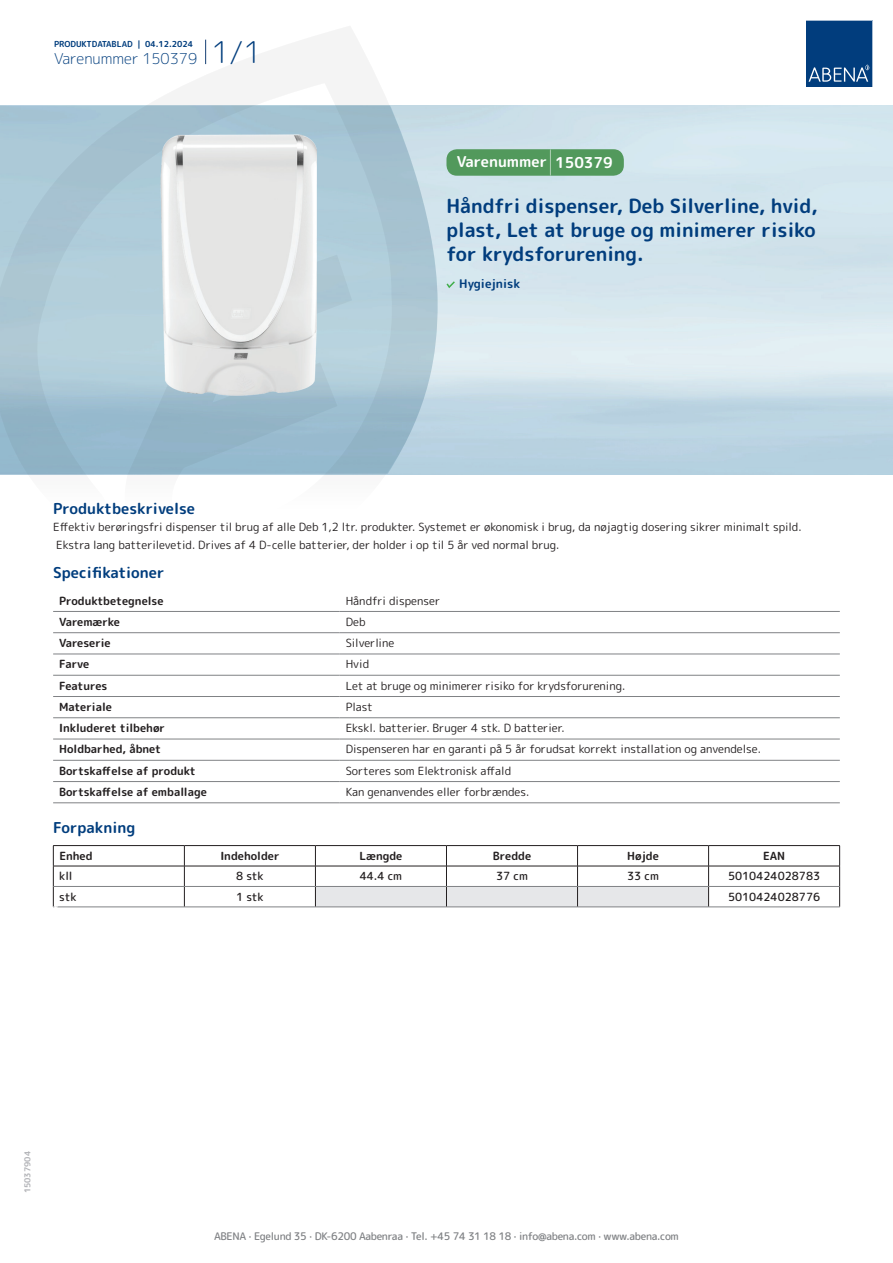
<style>
.page{position:relative;width:893px;height:1263px;background:#fff}
.page>*{position:absolute;margin:0;border:0;box-sizing:border-box;transform-origin:0 0}
.t1{font:700 19.5px/24px "Rounded Mplus 1 c";color:#013d7d;text-align:justify}
.t2{font:700 15px "Rounded Mplus 1 c";color:#013d7d}
.t3{font:300 15px "Rounded Mplus 1 c";color:#013d7d}
.t4{font:700 15px "Rounded Mplus 1 c";color:#fff}
.t5{font:700 12px "Rounded Mplus 1 c";color:#013d7d}
.t6{font:11.25px/18px "Rounded Mplus 1 c";color:#231f20}
.t7{font:700 11.25px "Rounded Mplus 1 c";color:#231f20}
.t8{font:500 11.25px "Rounded Mplus 1 c";color:#231f20}
.t9{font:500 10.5px "Rounded Mplus 1 c";letter-spacing:-.03em;color:#808285}
.t10{font:700 10.5px "Rounded Mplus 1 c";color:#fff}
.t11{font:700 8.25px "Rounded Mplus 1 c";color:#013d7d}
.t12{font:700 8.25px "Rounded Mplus 1 c";color:#b2b3b7}
.s1{font-size:30px}
.s2{font-size:25.5px}
</style>
<div class="page">
<svg style="left:0;top:26px;width:439px;height:449px"></svg>
<svg style="left:0;top:106px;width:438px;height:368px;background:#a7c4d3"></svg>
<svg style="left:205px;top:40px;width:1px;height:24px"></svg>
<svg style="left:806px;top:20px;width:67px;height:67px;background:#144b86"></svg>
<img style="left:154px;top:127px;width:170px;height:275px">
<hr style="left:53px;top:611px;width:287px;height:1px;background:#808285">
<hr style="left:340px;top:611px;width:500px;height:1px;background:#808285">
<hr style="left:53px;top:632px;width:287px;height:1px;background:#808285">
<hr style="left:340px;top:632px;width:500px;height:1px;background:#808285">
<hr style="left:53px;top:654px;width:287px;height:1px;background:#808285">
<hr style="left:340px;top:654px;width:500px;height:1px;background:#808285">
<hr style="left:53px;top:675px;width:287px;height:1px;background:#808285">
<hr style="left:340px;top:675px;width:500px;height:1px;background:#808285">
<hr style="left:53px;top:696px;width:287px;height:1px;background:#808285">
<hr style="left:340px;top:696px;width:500px;height:1px;background:#808285">
<hr style="left:53px;top:717px;width:287px;height:1px;background:#808285">
<hr style="left:340px;top:717px;width:500px;height:1px;background:#808285">
<hr style="left:53px;top:739px;width:287px;height:1px;background:#808285">
<hr style="left:340px;top:739px;width:500px;height:1px;background:#808285">
<hr style="left:53px;top:760px;width:287px;height:1px;background:#808285">
<hr style="left:340px;top:760px;width:500px;height:1px;background:#808285">
<hr style="left:53px;top:781px;width:287px;height:1px;background:#808285">
<hr style="left:340px;top:781px;width:500px;height:1px;background:#808285">
<hr style="left:53px;top:802px;width:287px;height:1px;background:#808285">
<hr style="left:340px;top:802px;width:500px;height:1px;background:#808285">
<hr style="left:53px;top:845px;width:131px;height:1px;background:#231f20">
<hr style="left:184px;top:845px;width:131px;height:1px;background:#231f20">
<hr style="left:315px;top:845px;width:131px;height:1px;background:#231f20">
<hr style="left:446px;top:845px;width:131px;height:1px;background:#231f20">
<hr style="left:577px;top:845px;width:132px;height:1px;background:#231f20">
<hr style="left:709px;top:845px;width:131px;height:1px;background:#231f20">
<hr style="left:53px;top:866px;width:131px;height:1px;background:#231f20">
<hr style="left:184px;top:866px;width:131px;height:1px;background:#231f20">
<hr style="left:709px;top:866px;width:131px;height:1px;background:#231f20">
<svg style="left:53px;top:846px;width:1px;height:61px"></svg>
<svg style="left:184px;top:846px;width:1px;height:61px"></svg>
<svg style="left:315px;top:846px;width:394px;height:61px"></svg>
<svg style="left:839px;top:846px;width:1px;height:61px"></svg>
<hr style="left:54px;top:886px;width:130px;height:1px;background:#808285">
<hr style="left:184px;top:886px;width:131px;height:1px;background:#808285">
<hr style="left:315px;top:886px;width:131px;height:1px;background:#808285">
<hr style="left:446px;top:886px;width:131px;height:1px;background:#808285">
<hr style="left:577px;top:886px;width:132px;height:1px;background:#808285">
<hr style="left:709px;top:886px;width:130px;height:1px;background:#808285">
<hr style="left:53px;top:907px;width:131px;height:1px;background:#808285">
<hr style="left:184px;top:907px;width:131px;height:1px;background:#808285">
<hr style="left:315px;top:907px;width:131px;height:1px;background:#808285">
<hr style="left:446px;top:907px;width:131px;height:1px;background:#808285">
<hr style="left:577px;top:907px;width:132px;height:1px;background:#808285">
<hr style="left:709px;top:907px;width:131px;height:1px;background:#808285">
<svg style="left:446px;top:281px;width:9px;height:7px"></svg>
<div style="left:446px;top:149px;width:178px;height:27px;background:#52995c;border-radius:10px"></div>
<p class="t11" style="left:54px;top:38px;width:141px">PRODUKTDATABLAD | 04.12.2024</p>
<h2 class="t3" style="left:54px;top:48px;width:209px">Varenummer 150379 <span class="s1">1/1</span></h2>
<h2 class="t4" style="left:457px;top:151px;width:157px">Varenummer <span class="s2">|</span> 150379</h2>
<h1 class="t1" style="left:446px;top:194px;width:373px">Håndfri dispenser, Deb Silverline, hvid, plast, Let at bruge og minimerer risiko for krydsforurening.</h1>
<p class="t5" style="left:459px;top:275px;width:62px">Hygiejnisk</p>
<h2 class="t2" style="left:53px;top:498px;width:143px">Produktbeskrivelse</h2>
<p class="t6" style="left:53px;top:517px;width:750px">Effektiv berøringsfri dispenser til brug af alle Deb 1,2 ltr. produkter. Systemet er økonomisk i brug, da nøjagtig dosering sikrer minimalt spild.<br>Ekstra lang batterilevetid. Drives af 4 D-celle batterier, der holder i op til 5 år ved normal brug.</p>
<h2 class="t2" style="left:53px;top:562px;width:113px">Specifikationer</h2>
<p class="t7" style="left:59px;top:592px;width:106px">Produktbetegnelse</p>
<p class="t6" style="left:346px;top:591px;width:96px">Håndfri dispenser</p>
<p class="t7" style="left:59px;top:614px;width:62px">Varemærke</p>
<p class="t6" style="left:346px;top:613px;width:21px">Deb</p>
<p class="t7" style="left:59px;top:635px;width:53px">Vareserie</p>
<p class="t6" style="left:346px;top:634px;width:50px">Silverline</p>
<p class="t7" style="left:59px;top:656px;width:32px">Farve</p>
<p class="t6" style="left:346px;top:655px;width:25px">Hvid</p>
<p class="t7" style="left:59px;top:678px;width:50px">Features</p>
<p class="t6" style="left:346px;top:676px;width:281px">Let at bruge og minimerer risiko for krydsforurening.</p>
<p class="t7" style="left:59px;top:699px;width:54px">Materiale</p>
<p class="t6" style="left:346px;top:698px;width:29px">Plast</p>
<p class="t7" style="left:59px;top:720px;width:107px">Inkluderet tilbehør</p>
<p class="t6" style="left:346px;top:719px;width:221px">Ekskl. batterier. Bruger 4 stk. D batterier.</p>
<p class="t7" style="left:59px;top:741px;width:104px">Holdbarhed, åbnet</p>
<p class="t6" style="left:346px;top:740px;width:417px">Dispenseren har en garanti på 5 år forudsat korrekt installation og anvendelse.</p>
<p class="t7" style="left:59px;top:763px;width:138px">Bortskaffelse af produkt</p>
<p class="t6" style="left:346px;top:762px;width:167px">Sorteres som Elektronisk affald</p>
<p class="t7" style="left:59px;top:784px;width:149px">Bortskaffelse af emballage</p>
<p class="t6" style="left:346px;top:783px;width:185px">Kan genanvendes eller forbrændes.</p>
<h2 class="t2" style="left:53px;top:817px;width:84px">Forpakning</h2>
<p class="t7" style="left:59px;top:848px;width:35px">Enhed</p>
<p class="t7" style="left:220px;top:848px;width:61px">Indeholder</p>
<p class="t7" style="left:359px;top:848px;width:44px">Længde</p>
<p class="t7" style="left:493px;top:848px;width:40px">Bredde</p>
<p class="t7" style="left:627px;top:848px;width:33px">Højde</p>
<p class="t7" style="left:763px;top:848px;width:24px">EAN</p>
<p class="t8" style="left:59px;top:868px;width:15px">kll</p>
<p class="t8" style="left:236px;top:868px;width:29px">8 stk</p>
<p class="t8" style="left:360px;top:868px;width:44px">44.4 cm</p>
<p class="t8" style="left:496px;top:868px;width:33px">37 cm</p>
<p class="t8" style="left:627px;top:868px;width:33px">33 cm</p>
<p class="t8" style="left:728px;top:868px;width:94px">5010424028783</p>
<p class="t8" style="left:59px;top:889px;width:19px">stk</p>
<p class="t8" style="left:236px;top:889px;width:29px">1 stk</p>
<p class="t8" style="left:728px;top:889px;width:94px">5010424028776</p>
<p class="t10" style="left:53px;top:902px;width:7px">*</p>
<p class="t12" style="left:22px;top:1193px;width:44px;rotate:-90deg">15037904</p>
<p class="t9" style="left:214px;top:1229px;width:466px">ABENA · Egelund 35 · DK-6200 Aabenraa · Tel. +45 74 31 18 18 · info@abena.com · www.abena.com</p>
</div>
